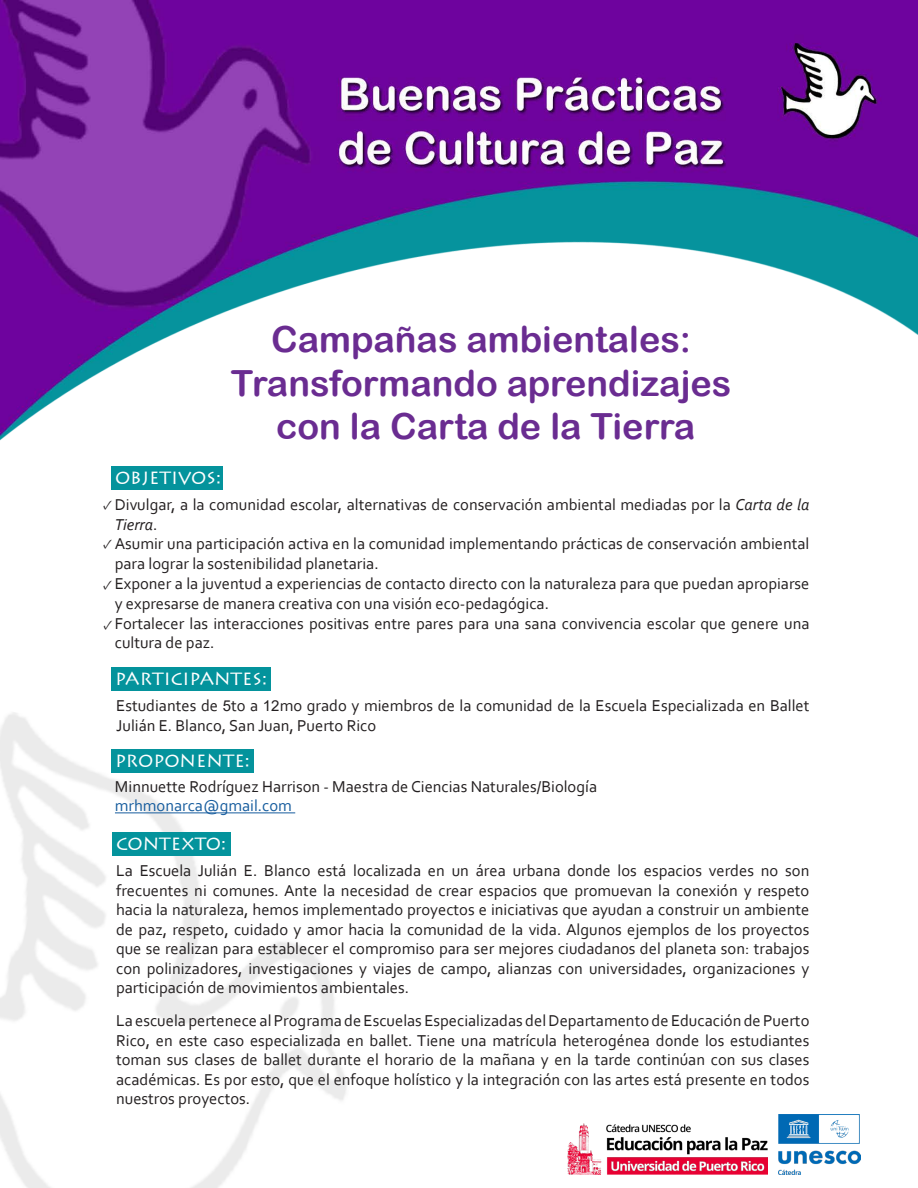
<style>
.page{position:relative;width:918px;height:1188px;background:#fff}
.page>*{position:absolute;margin:0;border:0;box-sizing:border-box;transform-origin:0 0}
.t1{font:36px "Arial Rounded MT Bold";color:#6a2c91}
.t2{font:18px "Lithos";color:#fff}
.t3{font:16.5px/19.5px "Corbel";color:#231f20}
.t4{font:16.5px "Corbel";color:#175d9e}
.t5{font:13.5px "Minion Pro";color:#231f20}
.s1{font-style:italic}
.s2{font-family:"Arial";font-size:15px}
</style>
<div class="page">
<img style="left:0;top:0;width:918px;height:1188px">
<div style="left:112px;top:466px;width:111px;height:23px;background:#04939c"></div>
<div style="left:112px;top:668px;width:159px;height:23px;background:#04939c"></div>
<hr style="left:115px;top:812px;width:180px;height:1px;background:#175d9e">
<div style="left:112px;top:749px;width:142px;height:23px;background:#04939c"></div>
<div style="left:113px;top:832px;width:118px;height:23px;background:#04939c"></div>
<img style="left:567px;top:1123px;width:200px;height:52px">
<img style="left:778px;top:1115px;width:82px;height:60px">
<p class="t1" style="left:271px;top:318px;width:422px">Campañas ambientales:</p>
<p class="t1" style="left:231px;top:362px;width:502px">Transformando aprendizajes</p>
<p class="t1" style="left:276px;top:405px;width:421px">con la Carta de la Tierra</p>
<p class="t2" style="left:115px;top:467px;width:107px">OBJETIVOS:</p>
<p class="t3" style="left:115px;top:494px;width:696px">Divulgar, a la comunidad escolar, alternativas de conservación ambiental mediadas por la <span class="s1">Carta de la<br>Tierra</span>.</p>
<p class="t3" style="left:115px;top:534px;width:696px">Asumir una participación activa en la comunidad implementando prácticas de conservación ambiental para lograr la sostenibilidad planetaria.</p>
<p class="t3" style="left:115px;top:573px;width:696px">Exponer a la juventud a experiencias de contacto directo con la naturaleza para que puedan apropiarse y expresarse de manera creativa con una visión eco-pedagógica.</p>
<p class="t3" style="left:115px;top:613px;width:696px">Fortalecer las interacciones positivas entre pares para una sana convivencia escolar que genere una cultura de paz.</p>
<p class="t5" style="left:103px;top:496px;width:11px">✓</p>
<p class="t5" style="left:103px;top:534px;width:11px">✓</p>
<p class="t5" style="left:103px;top:575px;width:11px">✓</p>
<p class="t5" style="left:103px;top:615px;width:11px">✓</p>
<p class="t2" style="left:115px;top:668px;width:153px">PARTICIPANTES:</p>
<p class="t3" style="left:116px;top:695px;width:695px">Estudiantes de <span class="s2">5</span>to a <span class="s2">12</span>mo grado y miembros de la comunidad de la Escuela Especializada en Ballet<br>Julián E. Blanco, San Juan, Puerto Rico</p>
<p class="t2" style="left:115px;top:750px;width:136px">PROPONENTE:</p>
<p class="t3" style="left:115px;top:776px;width:484px">Minnuette Rodríguez Harrison - Maestra de Ciencias Naturales/Biología</p>
<p class="t4" style="left:115px;top:796px;width:178px">mrhmonarca@gmail.com</p>
<p class="t2" style="left:116px;top:833px;width:111px">CONTEXTO:</p>
<p class="t3" style="left:116px;top:861px;width:695px;text-align:justify">La Escuela Julián E. Blanco está localizada en un área urbana donde los espacios verdes no son frecuentes ni comunes. Ante la necesidad de crear espacios que promuevan la conexión y respeto hacia la naturaleza, hemos implementado proyectos e iniciativas que ayudan a construir un ambiente de paz, respeto, cuidado y amor hacia la comunidad de la vida. Algunos ejemplos de los proyectos que se realizan para establecer el compromiso para ser mejores ciudadanos del planeta son: trabajos con polinizadores, investigaciones y viajes de campo, alianzas con universidades, organizaciones y participación de movimientos ambientales.</p>
<p class="t3" style="left:116px;top:1011px;width:695px;text-align:justify">La escuela pertenece al Programa de Escuelas Especializadas del Departamento de Educación de Puerto Rico, en este caso especializada en ballet. Tiene una matrícula heterogénea donde los estudiantes toman sus clases de ballet durante el horario de la mañana y en la tarde continúan con sus clases académicas. Es por esto, que el enfoque holístico y la integración con las artes está presente en todos nuestros proyectos.</p>
</div>
